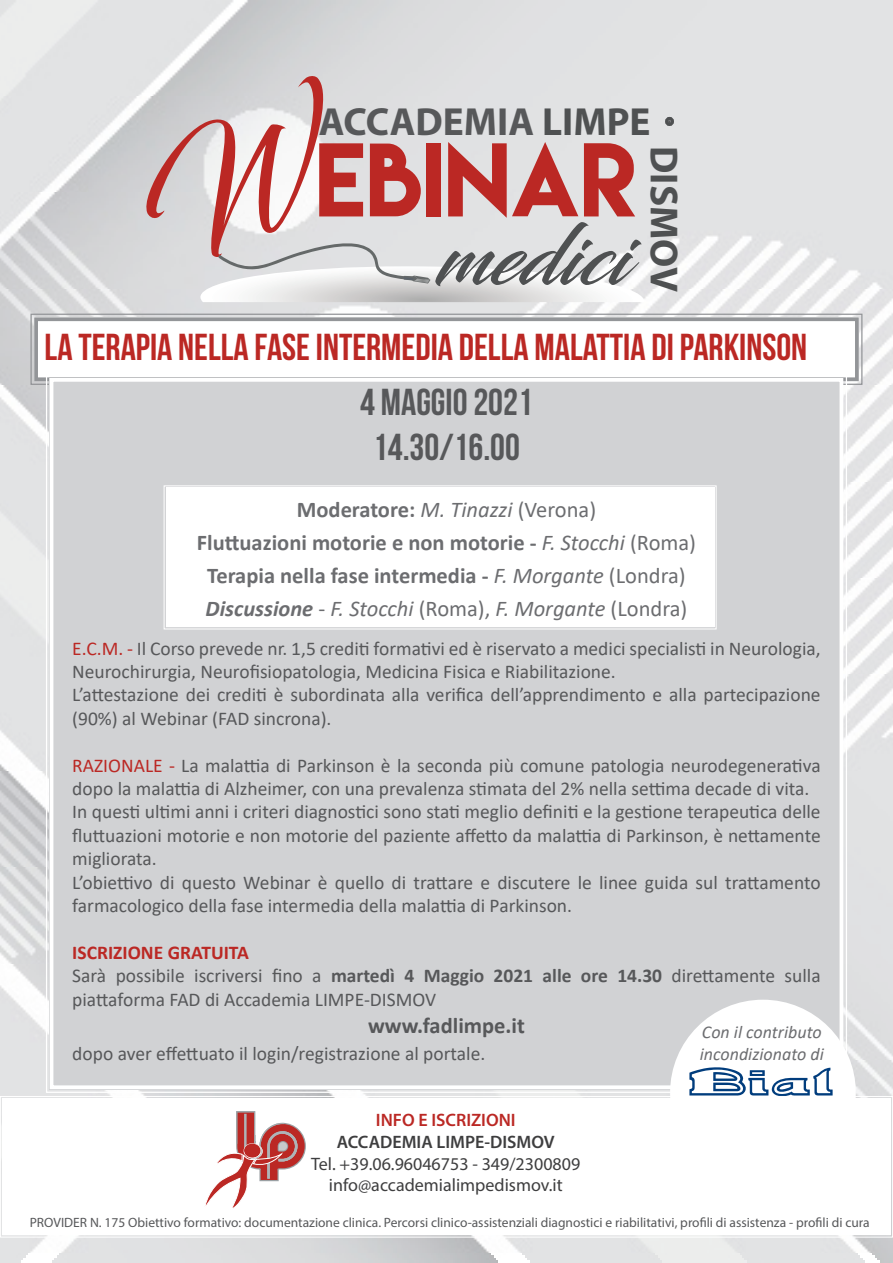
<style>
.page{position:relative;width:893px;height:1263px;background:#fff}
.page>*{position:absolute;margin:0;border:0;box-sizing:border-box;transform-origin:0 0}
.t1{font:92.85px "Lemon Milk";color:#bb2824}
.t2{font:84.75px "Blacksword";color:#4f5152}
.t3{font:700 39.3px "Myriad Pro";color:#57585a}
.t4{font:700 39.3px "Myriad Pro";color:#4f5152}
.t5{font:37.5px "Bebas Neue";color:#bb2824}
.t6{font:37.5px "Bebas Neue";color:#57585a}
.t7{font:24.15px "Myriad Pro";color:#57585a}
.t8{font:700 22.5px "Calibri";color:#6c6d70}
.t9{font:italic 22.5px "Calibri";color:#6c6d70}
.t10{font:700 22.5px "Calibri";color:#57585a}
.t11{font:19.5px/23.4px "Calibri";color:#57585a}
.t12{font:700 19.5px "Calibri";color:#bb2824}
.t13{font:18px "Myriad Pro";color:#3e3e3f}
.t14{font:italic 18px "Calibri";color:#6c6d70}
.t15{font:600 18px "Myriad Pro";color:#3e3e3f}
.t16{font:600 18px "Myriad Pro";color:#bb2824}
.t17{font:13.5px "Myriad Pro";color:#57585a}
.s1{color:#4f5152}
.s2{font-weight:400;font-style:italic}
.s3{font-weight:400}
.s4{font-weight:700}
.s5{font-style:normal}
.s6{color:#bb2824}
</style>
<div class="page">
<img style="left:0;top:0;width:893px;height:1263px">
<svg style="left:30px;top:313px;width:833px;height:72px"></svg>
<div style="left:34px;top:317px;width:825px;height:64px;border:4px solid #939598"></div>
<div style="left:45px;top:374px;width:803px;height:719px;background:#d1d2d4"></div>
<div style="left:50px;top:378px;width:793px;height:711px;border:4px solid #fff"></div>
<div style="left:670px;top:1000px;width:186px;height:185px;background:#fff;border-radius:50%"></div>
<svg style="left:163px;top:485px;width:554px;height:145px"></svg>
<svg style="left:689px;top:1067px;width:144px;height:29px"></svg>
<div style="left:665px;top:117px;width:9px;height:9px;border:6px solid #4f5152;border-radius:50%"></div>
<svg style="left:200px;top:242px;width:444px;height:60px"></svg>
<svg style="left:0;top:1096px;width:893px;height:142px"></svg>
<svg style="left:204px;top:1111px;width:102px;height:100px"></svg>
<svg style="left:122px;top:73px;width:244px;height:202px"></svg>
<p class="t3" style="left:319px;top:96px;width:333px">ACCADEMIA <span class="s1">LIMPE</span></p>
<p class="t7" style="left:667px;top:100px;width:7px">.</p>
<p class="t1" style="left:316px;top:116px;width:324px">ebinAR</p>
<p class="t2" style="left:437px;top:206px;width:194px">medici</p>
<p class="t4" style="left:690px;top:146px;width:148px;rotate:90deg">DISMOV</p>
<p class="t5" style="left:45px;top:326px;width:764px">LA TERAPIA NELLA FASE INTERMEDIA DELLA MALATTIA DI PARKINSON</p>
<p class="t6" style="left:360px;top:382px;width:174px">4 MAGGIO 2021</p>
<p class="t6" style="left:373px;top:427px;width:149px">14.30/16.00</p>
<p class="t8" style="left:297px;top:493px;width:301px">Moderatore: <span class="s2">M. Tinazzi</span> <span class="s3">(Verona)</span></p>
<p class="t8" style="left:197px;top:526px;width:501px">Fluttuazioni motorie e non motorie - <span class="s2">F. Stocchi</span> <span class="s3">(Roma)</span></p>
<p class="t8" style="left:207px;top:559px;width:480px">Terapia nella fase intermedia - <span class="s2">F. Morgante</span> <span class="s3">(Londra)</span></p>
<p class="t9" style="left:206px;top:592px;width:483px"><span class="s4">Discussione</span> <span class="s5">-</span> F. Stocchi <span class="s5">(Roma),</span> F. Morgante <span class="s5">(Londra)</span></p>
<p class="t11" style="left:72px;top:636px;width:750px"><span class="s6">E.C.M. -</span> Il Corso prevede nr. 1,5 crediti formativi ed è riservato a medici specialisti in Neurologia,<br>Neurochirurgia, Neurofisiopatologia, Medicina Fisica e Riabilitazione.</p>
<p class="t11" style="left:72px;top:683px;width:750px">L’attestazione dei crediti è subordinata alla verifica dell’apprendimento e alla partecipazione (90%) al Webinar (FAD sincrona).</p>
<p class="t11" style="left:72px;top:753px;width:750px"><span class="s6">RAZIONALE -</span> La malattia di Parkinson è la seconda più comune patologia neurodegenerativa dopo la malattia di Alzheimer, con una prevalenza stimata del 2% nella settima decade di vita.</p>
<p class="t11" style="left:72px;top:800px;width:750px;text-align:justify">In questi ultimi anni i criteri diagnostici sono stati meglio definiti e la gestione terapeutica delle fluttuazioni motorie e non motorie del paziente affetto da malattia di Parkinson, è nettamente migliorata.</p>
<p class="t11" style="left:72px;top:870px;width:750px">L’obiettivo di questo Webinar è quello di trattare e discutere le linee guida sul trattamento farmacologico della fase intermedia della malattia di Parkinson.</p>
<p class="t12" style="left:72px;top:938px;width:178px">ISCRIZIONE GRATUITA</p>
<p class="t11" style="left:72px;top:963px;width:750px">Sarà possibile iscriversi fino a <span class="s4">martedì 4 Maggio 2021 alle ore 14.30</span> direttamente sulla piattaforma FAD di Accademia LIMPE-DISMOV</p>
<p class="t10" style="left:368px;top:1009px;width:158px">www.fadlimpe.it</p>
<p class="t11" style="left:72px;top:1041px;width:415px">dopo aver effettuato il login/registrazione al portale.</p>
<p class="t14" style="left:702px;top:1020px;width:121px">Con il contributo</p>
<p class="t14" style="left:700px;top:1041px;width:126px">incondizionato di</p>
<p class="t16" style="left:376px;top:1109px;width:141px">INFO E ISCRIZIONI</p>
<p class="t15" style="left:337px;top:1130px;width:219px">ACCADEMIA LIMPE-DISMOV</p>
<p class="t13" style="left:311px;top:1152px;width:270px">Tel. +39.06.96046753 - 349/2300809</p>
<p class="t13" style="left:329px;top:1174px;width:235px">info@accademialimpedismov.it</p>
<p class="t17" style="left:30px;top:1214px;width:841px">PROVIDER N. 175 Obiettivo formativo: documentazione clinica. Percorsi clinico-assistenziali diagnostici e riabilitativi, profili di assistenza - profili di cura</p>
</div>
